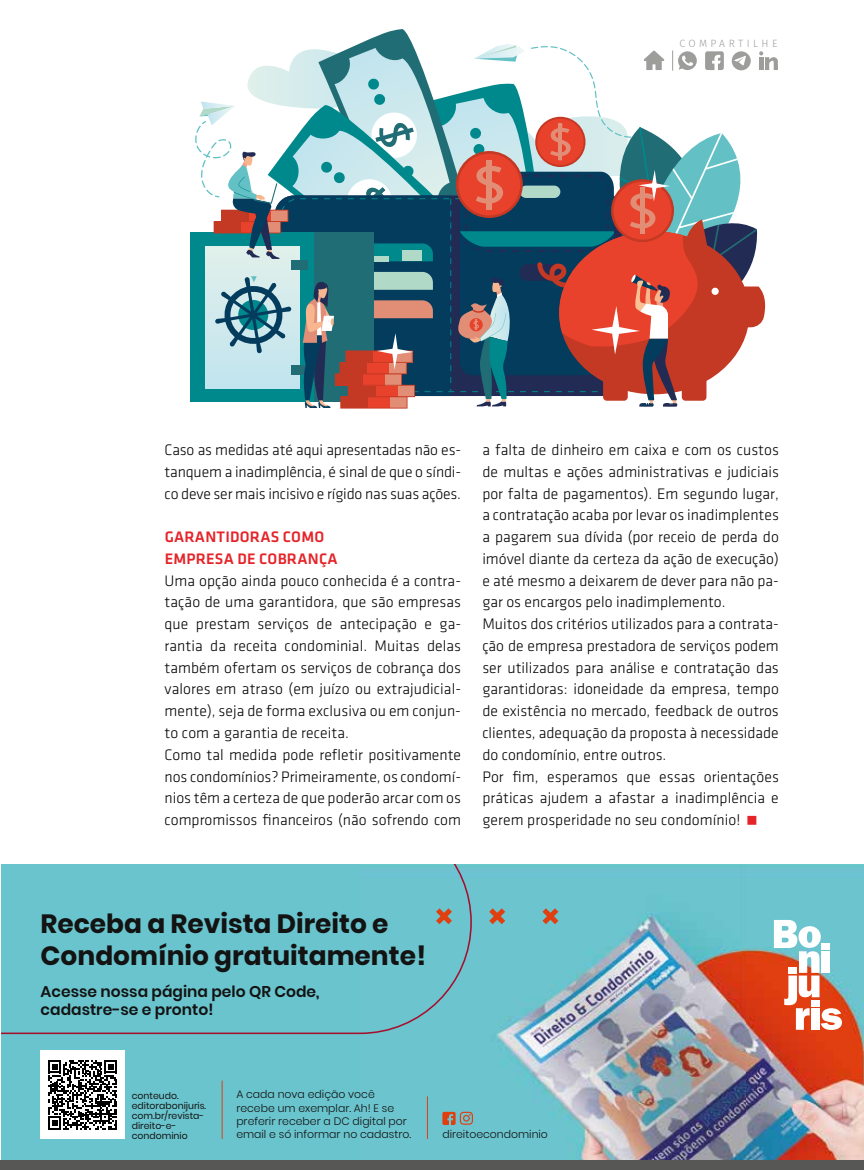
<style>
.page{position:relative;width:864px;height:1170px;background:#fff}
.page>*{position:absolute;margin:0;border:0;box-sizing:border-box;transform-origin:0 0}
.t1{font:700 26.4px/31.7px "Poppins";color:#131313}
.t2{font:300 15.75px/21.8px "Klavika";color:#000}
.t3{font:500 15.75px/21.8px "Klavika";letter-spacing:.015em;color:#e52328}
.t4{font:600 15.45px/18.6px "Poppins";color:#131313}
.t5{font:300 10.8px/13.2px "Poppins";color:#131313}
.t6{font:300 10.5px "Fira Sans";letter-spacing:.325em;color:#9d9d9c}
.t7{font:9.3px/10.1px "Poppins";color:#131313}
</style>
<div class="page">
<div style="left:189px;top:232px;width:124px;height:169px;background:#00898c"></div>
<img style="left:2px;top:864px;width:861px;height:295px">
<div style="left:2px;top:864px;width:469px;height:169px;background:#6ac4cd"></div>
<svg style="left:773px;top:919px;width:68px;height:110px"></svg>
<svg style="left:489px;top:908px;width:16px;height:16px"></svg>
<svg style="left:542px;top:908px;width:16px;height:16px"></svg>
<svg style="left:436px;top:908px;width:16px;height:16px"></svg>
<div style="left:41px;top:1050px;width:84px;height:88px;background:#fff"></div>
<svg style="left:48px;top:1060px;width:69px;height:69px"></svg>
<svg style="left:442px;top:1111px;width:31px;height:13px"></svg>
<hr style="left:427px;top:1096px;width:1px;height:42px;background:#e03f10">
<hr style="left:222px;top:1080px;width:1px;height:58px;background:#e03f10">
<div style="left:0;top:1159px;width:863px;height:10px;background:#575756"></div>
<svg style="left:195px;top:29px;width:582px;height:379px"></svg>
<p class="t6" style="left:679px;top:36px;width:99px">COMPARTILHE</p>
<p class="t2" style="left:164px;top:439px;width:298px;text-align:justify">Caso as medidas até aqui apresentadas não es&shy;tanquem a inadimplência, é sinal de que o síndi&shy;co deve ser mais incisivo e rígido nas suas ações.</p>
<p class="t3" style="left:165px;top:526px;width:174px">GARANTIDORAS COMO<br>EMPRESA DE COBRANÇA</p>
<p class="t2" style="left:164px;top:569px;width:298px">Uma opção ainda pouco conhecida é a contra&shy;tação de uma garantidora, que são empresas que prestam serviços de antecipação e ga&shy;rantia da receita condominial. Muitas delas também ofertam os serviços de cobrança dos valores em atraso (em juízo ou extrajudicial&shy;mente), seja de forma exclusiva ou em conjun&shy;to com a garantia de receita.<br>Como tal medida pode refletir positivamente nos condomínios? Primeiramente, os condomí&shy;nios têm a certeza de que poderão arcar com os compromissos financeiros (não sofrendo com</p>
<p class="t2" style="left:482px;top:439px;width:298px">a falta de dinheiro em caixa e com os custos de multas e ações administrativas e judiciais por falta de pagamentos). Em segundo lugar, a contratação acaba por levar os inadimplentes a pagarem sua dívida (por receio de perda do imóvel diante da certeza da ação de execução) e até mesmo a deixarem de dever para não pa&shy;gar os encargos pelo inadimplemento.<br>Muitos dos critérios utilizados para a contrata&shy;ção de empresa prestadora de serviços podem ser utilizados para análise e contratação das garantidoras: idoneidade da empresa, tempo de existência no mercado, feedback de outros clientes, adequação da proposta à necessidade do condomínio, entre outros.<br>Por fim, esperamos que essas orientações práticas ajudem a afastar a inadimplência e gerem prosperidade no seu condomínio!</p>
<h1 class="t1" style="left:41px;top:908px;width:387px">Receba a Revista Direito e<br>Condomínio gratuitamente!</h1>
<p class="t4" style="left:41px;top:982px;width:280px">Acesse nossa página pelo QR Code, cadastre-se e pronto!</p>
<p class="t7" style="left:132px;top:1090px;width:76px">conteudo. editorabonijuris. com.br/revista&shy;direito-e&shy;condominio</p>
<p class="t5" style="left:236px;top:1088px;width:176px">A cada nova edição você recebe um exemplar. Ah! E se preferir receber a DC digital por email e só informar no cadastro.</p>
<p class="t5" style="left:442px;top:1127px;width:107px">direitoecondominio</p>
</div>
